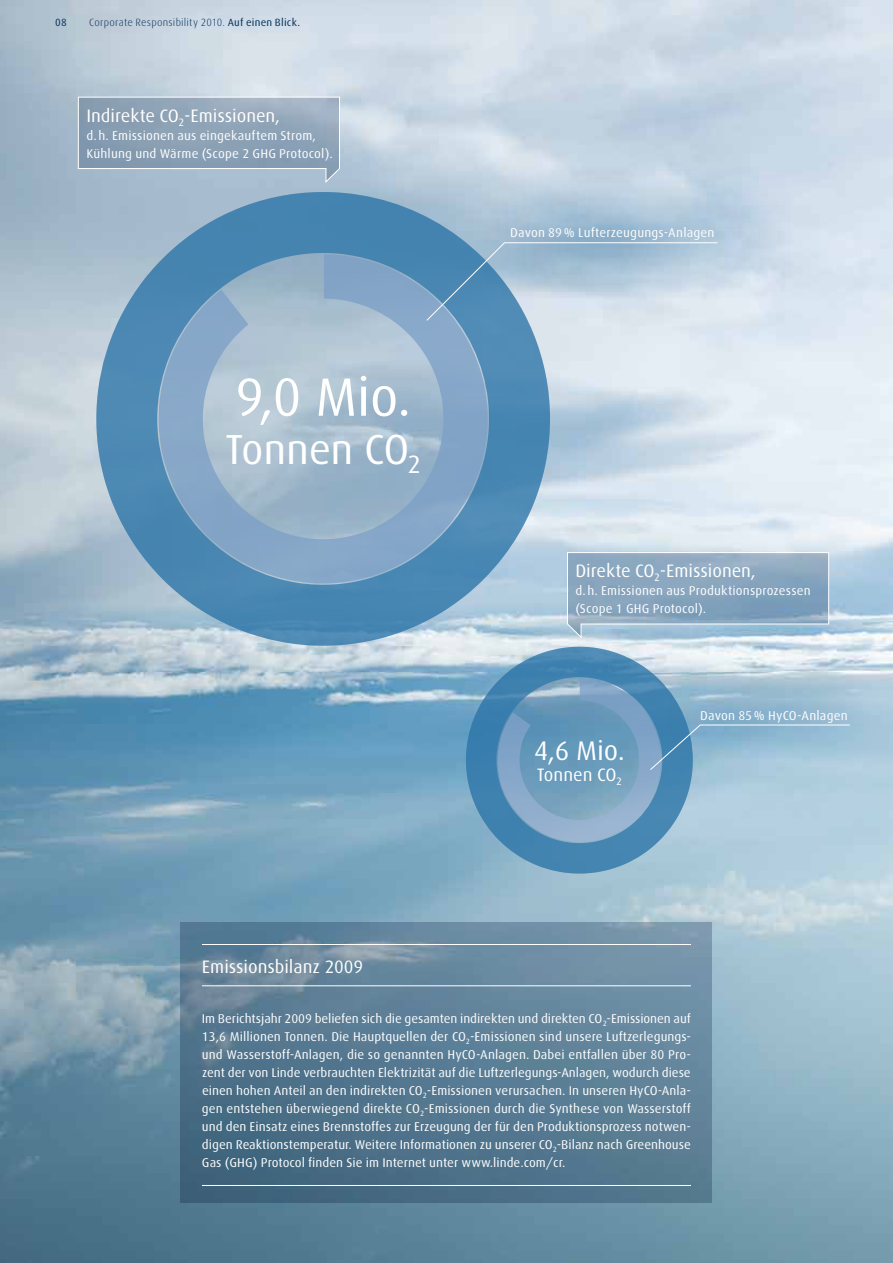
<style>
.page{position:relative;width:893px;height:1263px;background:#fff}
.page>*{position:absolute;margin:0;border:0;box-sizing:border-box;transform-origin:0 0}
.t1{font:54px "Linde Dax";color:#fff}
.t2{font:42px "Linde Dax";letter-spacing:-.01em;color:#fff}
.t3{font:27px "Linde Dax";color:#fff}
.t4{font:18px "Linde Dax";letter-spacing:-.005em;color:#fff}
.t5{font:12.75px/18px "Linde Dax";letter-spacing:.01em;color:#fff}
.t6{font:300 10.5px "Linde Dax";letter-spacing:.015em;color:#002e59}
.t7{font:10.5px "Linde Dax";color:#002e59}
.s1{font-weight:400}
</style>
<div class="page">
<img style="left:0;top:0;width:893px;height:1263px">
<svg style="left:96px;top:192px;width:454px;height:454px;background:#74a1c1"></svg>
<svg style="left:159px;top:254px;width:329px;height:329px;background:#8bacc7"></svg>
<svg style="left:466px;top:647px;width:227px;height:226px;background:#6d9fc0"></svg>
<svg style="left:77px;top:96px;width:263px;height:88px;background:#95a9bc"></svg>
<svg style="left:567px;top:552px;width:263px;height:87px;background:#91adc5"></svg>
<div style="left:651px;top:659px;width:233px;height:102px;background:#005590;opacity:.3"></div>
<svg style="left:498px;top:678px;width:141px;height:164px;background:#6e9cbd"></svg>
<svg style="left:466px;top:157px;width:325px;height:141px;background:#bbcfe0"></svg>
<svg style="left:426px;top:242px;width:292px;height:80px;background:#a1bed4"></svg>
<svg style="left:649px;top:724px;width:202px;height:47px;background:#8bb5cf"></svg>
<svg style="left:181px;top:923px;width:531px;height:280px;background:#5b7d94"></svg>
<hr style="left:202px;top:944px;width:489px;height:1px;background:#fff">
<hr style="left:202px;top:985px;width:489px;height:1px;background:#fff">
<hr style="left:202px;top:1185px;width:489px;height:1px;background:#fff">
<p class="t7" style="left:55px;top:17px;width:13px">08</p>
<p class="t6" style="left:89px;top:17px;width:212px">Corporate Responsibility 2010. <span class="s1">Auf einen Blick.</span></p>
<h3 class="t4" style="left:86px;top:106px;width:195px">Indirekte CO<sub>2</sub>-Emissionen,</h3>
<p class="t5" style="left:86px;top:126px;width:248px">d.h. Emissionen aus eingekauftem Strom,<br>Kühlung und Wärme (Scope 2 GHG Protocol).</p>
<h1 class="t1" style="left:235px;top:367px;width:178px">9,0 Mio.</h1>
<h2 class="t2" style="left:225px;top:426px;width:198px">Tonnen CO<sub>2</sub></h2>
<h3 class="t4" style="left:202px;top:956px;width:163px">Emissionsbilanz 2009</h3>
<p class="t5" style="left:510px;top:224px;width:206px">Davon 89% Lufterzeugungs-Anlagen</p>
<h3 class="t4" style="left:575px;top:561px;width:182px">Direkte CO<sub>2</sub>-Emissionen,</h3>
<p class="t5" style="left:575px;top:582px;width:237px">d.h. Emissionen aus Produktionsprozessen (Scope 1 GHG Protocol).</p>
<h3 class="t3" style="left:534px;top:735px;width:93px">4,6 Mio.</h3>
<h3 class="t4" style="left:537px;top:765px;width:86px">Tonnen CO<sub>2</sub></h3>
<p class="t5" style="left:700px;top:706px;width:149px">Davon 85% HyCO-Anlagen</p>
<p class="t5" style="left:202px;top:1010px;width:491px;text-align:justify">Im Berichtsjahr 2009 beliefen sich die gesamten indirekten und direkten CO<sub>2</sub>-Emissionen auf 13,6 Millionen Tonnen. Die Hauptquellen der CO<sub>2</sub>-Emissionen sind unsere Luftzerlegungs&shy;und Wasserstoff-Anlagen, die so genannten HyCO-Anlagen. Dabei entfallen über 80 Pro&shy;zent der von Linde verbrauchten Elektrizität auf die Luftzerlegungs-Anlagen, wodurch diese einen hohen Anteil an den indirekten CO<sub>2</sub>-Emissionen verursachen. In unseren HyCO-Anla&shy;gen entstehen überwiegend direkte CO<sub>2</sub>-Emissionen durch die Synthese von Wasserstoff und den Einsatz eines Brennstoffes zur Erzeugung der für den Produktionsprozess notwen&shy;digen Reaktionstemperatur. Weitere Informationen zu unserer CO<sub>2</sub>-Bilanz nach Greenhouse Gas (GHG) Protocol finden Sie im Internet unter www.linde.com/cr.</p>
</div>
